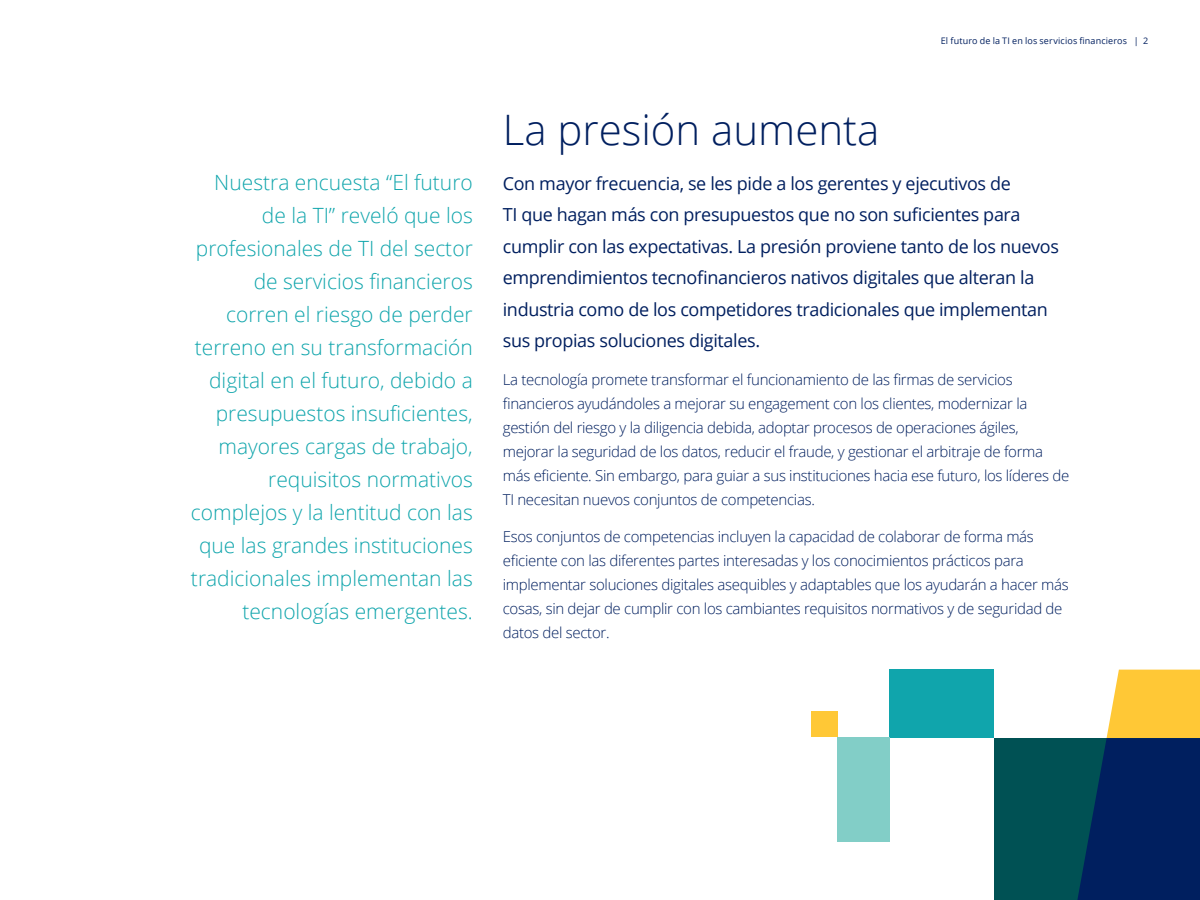
<style>
.page{position:relative;width:1200px;height:900px;background:#fff}
.page>*{position:absolute;margin:0;border:0;box-sizing:border-box;transform-origin:0 0}
.t1{font:300 42px "Open Sans";color:#001f5f}
.t2{font:300 21px/33px "Open Sans";color:#10a5ac;text-align:right}
.t3{font:18px/31.5px "Open Sans";letter-spacing:-.02em;color:#001f5f}
.t4{font:300 15px/24px "Open Sans";letter-spacing:-.02em;color:#001f5f}
.t5{font:9px "Open Sans";letter-spacing:.015em;color:#001f5f}
</style>
<div class="page">
<div style="left:994px;top:738px;width:206px;height:162px;background:#005154"></div>
<div style="left:890px;top:670px;width:104px;height:68px;background:#10a5ac"></div>
<div style="left:838px;top:737px;width:52px;height:53px;background:#82cec7"></div>
<div style="left:811px;top:712px;width:26px;height:25px;background:#ffc836"></div>
<div style="left:838px;top:789px;width:52px;height:53px;background:#82cec7"></div>
<svg style="left:1077px;top:670px;width:123px;height:230px"></svg>
<p class="t2" style="left:191px;top:165px;width:283px">Nuestra encuesta “El futuro de la TI” reveló que los profesionales de TI del sector de servicios financieros corren el riesgo de perder terreno en su transformación digital en el futuro, debido a presupuestos insuficientes, mayores cargas de trabajo, requisitos normativos complejos y la lentitud con las que las grandes instituciones tradicionales implementan las tecnologías emergentes.</p>
<p class="t5" style="left:941px;top:35px;width:209px">El futuro de la TI en los servicios financieros | 2</p>
<h1 class="t1" style="left:503px;top:101px;width:378px">La presión aumenta</h1>
<p class="t3" style="left:503px;top:167px;width:558px">Con mayor frecuencia, se les pide a los gerentes y ejecutivos de<br>TI que hagan más con presupuestos que no son suficientes para cumplir con las expectativas. La presión proviene tanto de los nuevos emprendimientos tecnofinancieros nativos digitales que alteran la industria como de los competidores tradicionales que implementan sus propias soluciones digitales.</p>
<p class="t4" style="left:503px;top:367px;width:568px">La tecnología promete transformar el funcionamiento de las firmas de servicios financieros ayudándoles a mejorar su engagement con los clientes, modernizar la gestión del riesgo y la diligencia debida, adoptar procesos de operaciones ágiles, mejorar la seguridad de los datos, reducir el fraude, y gestionar el arbitraje de forma más eficiente. Sin embargo, para guiar a sus instituciones hacia ese futuro, los líderes de TI necesitan nuevos conjuntos de competencias.</p>
<p class="t4" style="left:503px;top:524px;width:568px">Esos conjuntos de competencias incluyen la capacidad de colaborar de forma más eficiente con las diferentes partes interesadas y los conocimientos prácticos para implementar soluciones digitales asequibles y adaptables que los ayudarán a hacer más cosas, sin dejar de cumplir con los cambiantes requisitos normativos y de seguridad de datos del sector.</p>
</div>
